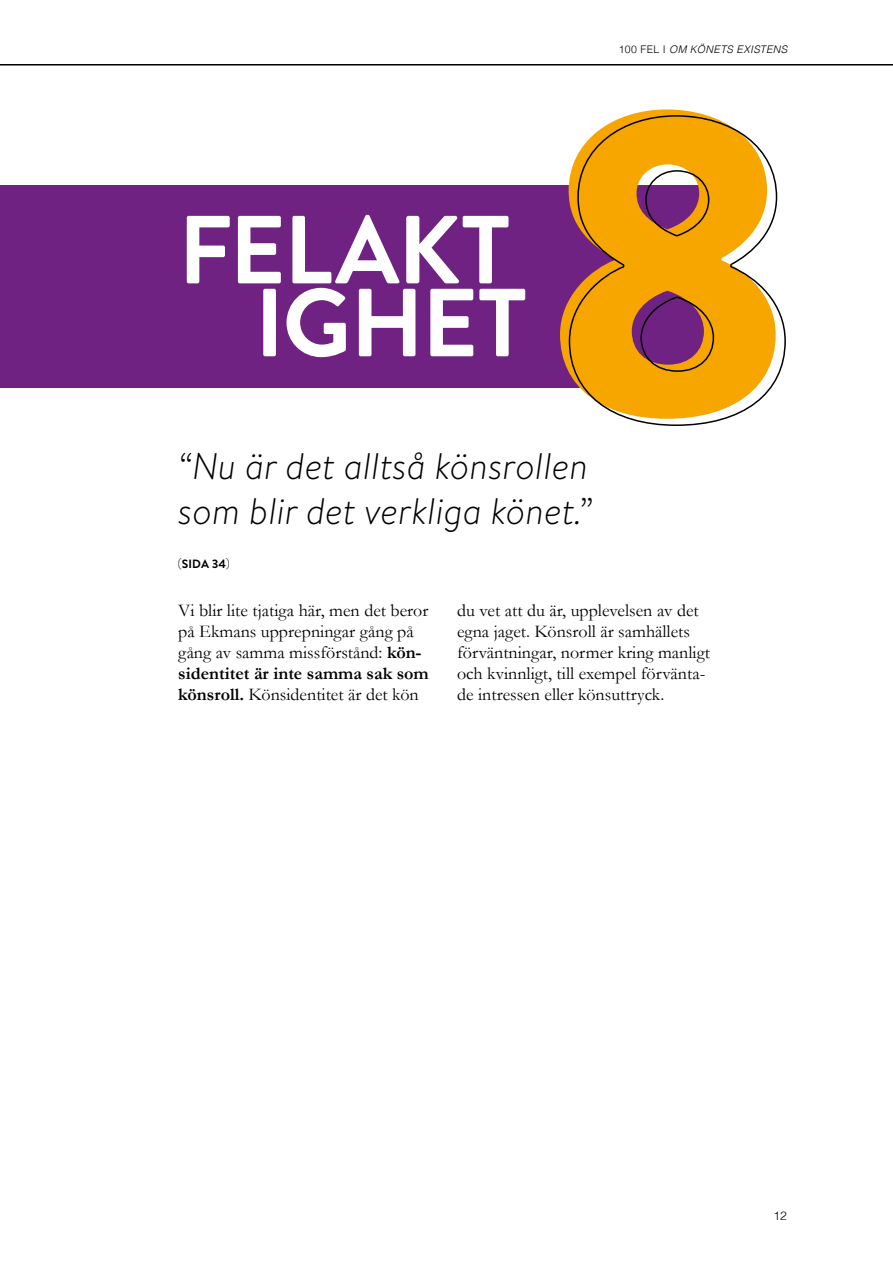
<style>
.page{position:relative;width:893px;height:1263px;background:#fff}
.page>*{position:absolute;margin:0;border:0;box-sizing:border-box;transform-origin:0 0}
.t1{font:900 429.6px "Brandon Text";color:#f7a600}
.t2{font:700 96.45px/72.9px "Brandon Text";letter-spacing:-.01em;color:#fff;text-align:right}
.t3{font:italic 300 36.9px/45px "Brandon Text";color:#000}
.t4{font:18px/21px "Garamond";color:#000}
.t5{font:700 12px "Brandon Text";color:#000}
.t6{font:300 12px "Helvetica";color:#000}
.t7{font:italic 300 10.5px "Helvetica";letter-spacing:.04em;color:#000}
.s1{font-style:normal}
.s2{font-weight:300}
.s3{font-weight:700}
</style>
<div class="page">
<hr style="left:0;top:64px;width:893px;height:2px;background:#000">
<div style="left:0;top:185px;width:714px;height:203px;background:#702283"></div>
<h2 class="t2" style="left:179px;top:211px;width:351px">FELAKT<br>IGHET</h2>
<p class="t7" style="left:619px;top:40px;width:170px"><span class="s1">100 FEL I</span> OM KÖNETS EXISTENS</p>
<h1 class="t1" style="left:537px;top:-38px;width:264px">8</h1>
<h3 class="t3" style="left:178px;top:443px;width:416px">“Nu är det alltså könsrollen som blir det verkliga könet.”</h3>
<p class="t5" style="left:178px;top:555px;width:53px"><span class="s2">(</span>SIDA 34<span class="s2">)</span></p>
<p class="t4" style="left:178px;top:599px;width:252px">Vi blir lite tjatiga här, men det beror på Ekmans upprepningar gång på gång av samma missförstånd: <span class="s3">kön&shy;sidentitet är inte samma sak som könsroll.</span> Könsidentitet är det kön</p>
<p class="t4" style="left:457px;top:599px;width:254px">du vet att du är, upplevelsen av det egna jaget. Könsroll är samhällets förväntningar, normer kring manligt och kvinnligt, till exempel förvänta&shy;de intressen eller könsuttryck.</p>
<p class="t6" style="left:773px;top:1206px;width:15px">12</p>
</div>
